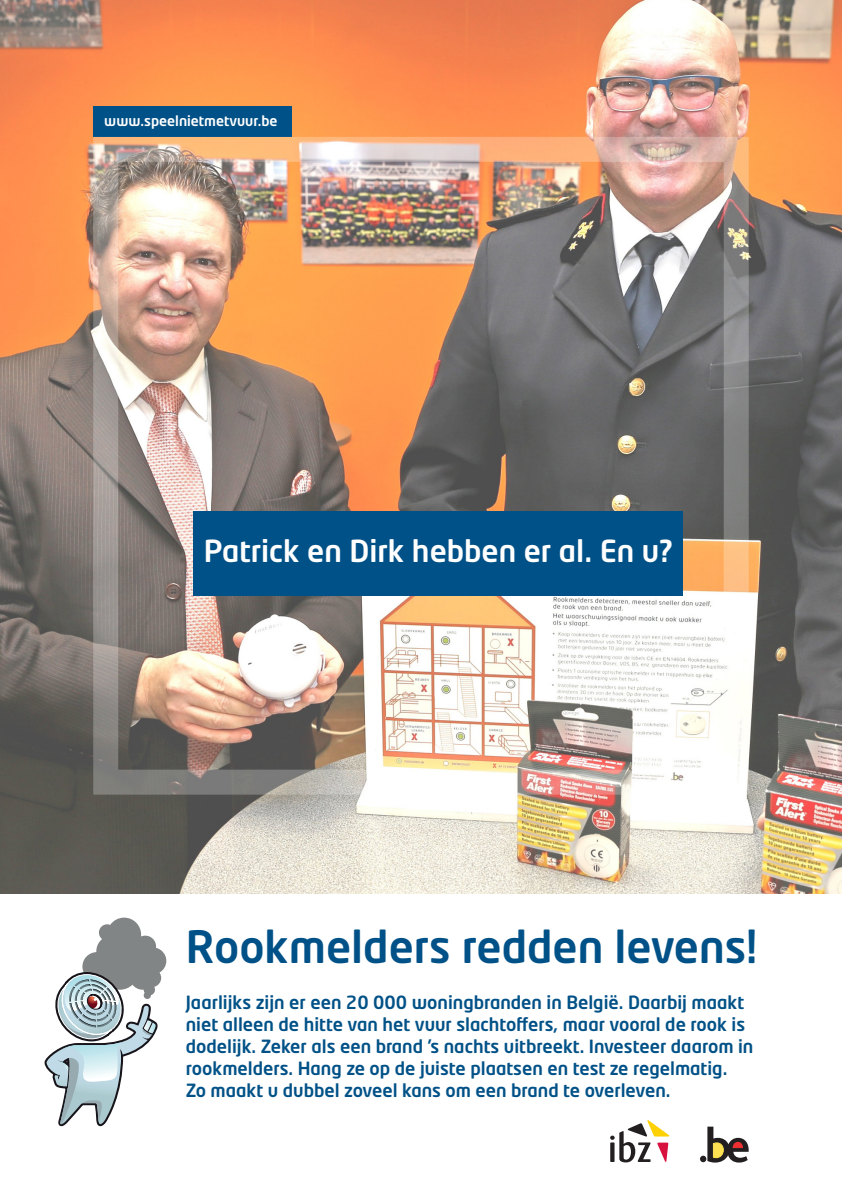
<style>
.page{position:relative;width:842px;height:1191px;background:#fff}
.page>*{position:absolute;margin:0;border:0;box-sizing:border-box;transform-origin:0 0}
.t1{font:500 44px "Neo Tech Std";color:#005187}
.t2{font:500 30px "Neo Tech Std";color:#fff}
.t3{font:500 18px/22px "Neo Tech Std";color:#005187}
.t4{font:500 14px "Neo Tech Std";color:#fff}
</style>
<div class="page">
<img style="left:0;top:0;width:842px;height:893px">
<div style="left:93px;top:107px;width:199px;height:30px;background:#005187"></div>
<svg style="left:44px;top:917px;width:122px;height:209px"></svg>
<div style="left:700px;top:1155px;width:6px;height:7px;background:#231f20;border-radius:50%"></div>
<svg style="left:707px;top:1126px;width:42px;height:36px"></svg>
<svg style="left:610px;top:1120px;width:59px;height:42px"></svg>
<div style="left:93px;top:137px;width:656px;height:657px;border:25px solid #fff"></div>
<div style="left:193px;top:511px;width:489px;height:84px;background:#005187"></div>
<p class="t4" style="left:104px;top:112px;width:175px">www.speelnietmetvuur.be</p>
<p class="t2" style="left:204px;top:532px;width:470px">Patrick en Dirk hebben er al. En u?</p>
<p class="t1" style="left:186px;top:919px;width:573px">Rookmelders redden levens!</p>
<p class="t3" style="left:186px;top:991px;width:569px">Jaarlijks zijn er een 20 000 woningbranden in België. Daarbij maakt niet alleen de hitte van het vuur slachtoffers, maar vooral de rook is dodelijk. Zeker als een brand ’s nachts uitbreekt. Investeer daarom in rookmelders. Hang ze op de juiste plaatsen en test ze regelmatig.<br>Zo maakt u dubbel zoveel kans om een brand te overleven.</p>
</div>
